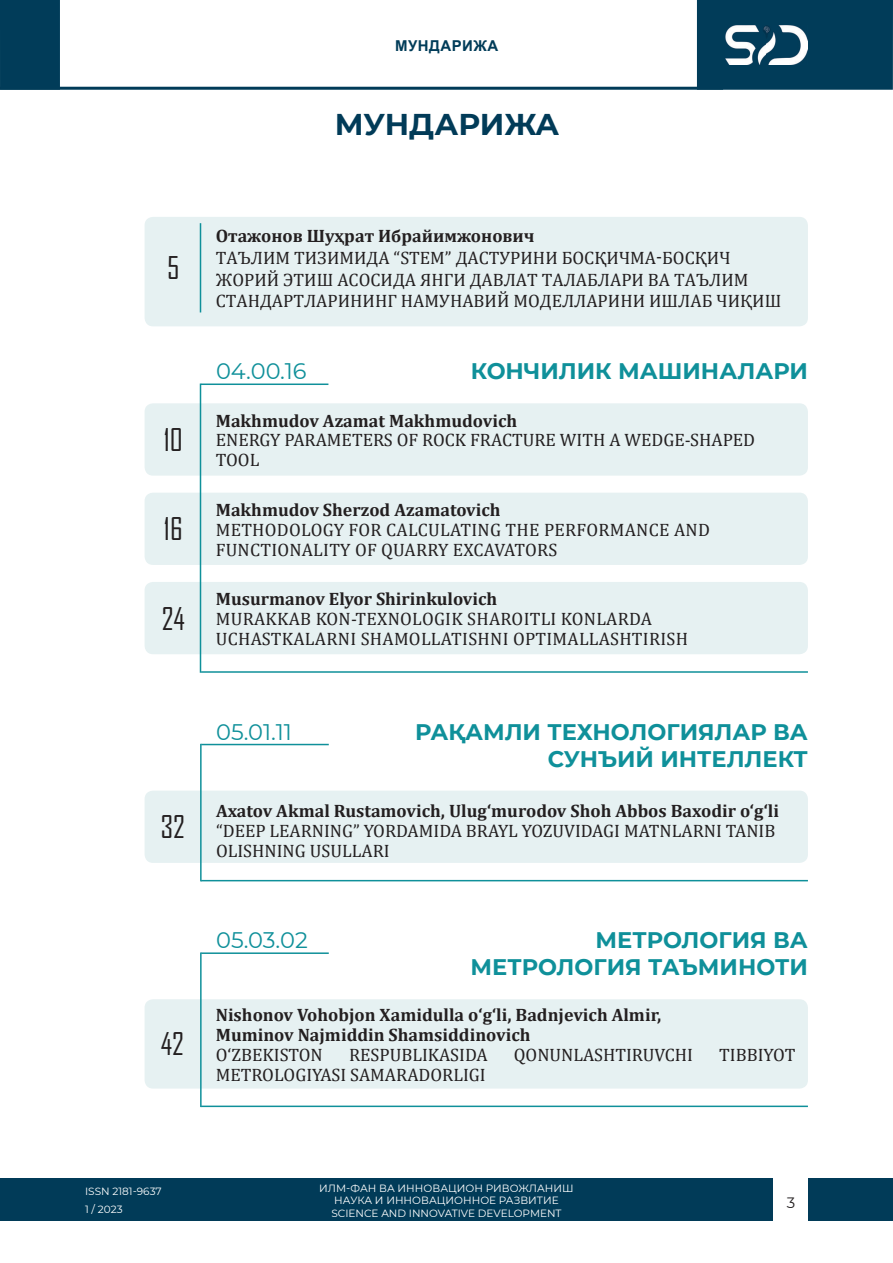
<style>
.page{position:relative;width:893px;height:1263px;background:#fff}
.page>*{position:absolute;margin:0;border:0;box-sizing:border-box;transform-origin:0 0}
.t1{font:30px "Agency FB";color:#231f20}
.t2{font:700 30px "Montserrat";letter-spacing:-.005em;color:#013b58}
.t3{font:700 22.5px/27px "Montserrat";color:#0f909a;text-align:right}
.t4{font:22.5px "Montserrat";color:#0f909a}
.t5{font:18px/19.8px "Cambria";color:#231f20}
.t6{font:700 18px/19.8px "Cambria";color:#231f20}
.t7{font:700 15px "Arial";letter-spacing:.035em;color:#013c59}
.t8{font:15px "Montserrat";color:#231f20}
.t9{font:10.5px/12.6px "Montserrat";color:#fff}
</style>
<div class="page">
<div style="left:0;top:1178px;width:893px;height:42px;background:#013b58"></div>
<div style="left:774px;top:1175px;width:34px;height:48px;background:#fff"></div>
<div style="left:145px;top:217px;width:663px;height:109px;background:#e6f1f2;border-radius:9px"></div>
<hr style="left:0;top:87px;width:723px;height:3px;background:#013b58">
<div style="left:145px;top:403px;width:663px;height:73px;background:#e6f1f2;border-radius:9px"></div>
<div style="left:145px;top:493px;width:663px;height:72px;background:#e6f1f2;border-radius:9px"></div>
<div style="left:145px;top:582px;width:663px;height:72px;background:#e6f1f2;border-radius:9px"></div>
<div style="left:145px;top:791px;width:663px;height:72px;background:#e6f1f2;border-radius:9px"></div>
<div style="left:145px;top:999px;width:663px;height:89px;background:#e6f1f2;border-radius:9px"></div>
<div style="left:697px;top:0;width:196px;height:90px;background:#013c59"></div>
<div style="left:0;top:0;width:60px;height:90px;background:#013c59"></div>
<hr style="left:201px;top:383px;width:127px;height:2px;background:#0f909a">
<hr style="left:201px;top:744px;width:128px;height:1px;background:#0f909a">
<hr style="left:201px;top:952px;width:128px;height:2px;background:#0f909a">
<hr style="left:200px;top:383px;width:1px;height:290px;background:#0f909a">
<hr style="left:200px;top:744px;width:2px;height:137px;background:#0f909a">
<hr style="left:200px;top:952px;width:2px;height:155px;background:#0f909a">
<hr style="left:200px;top:223px;width:1px;height:89px;background:#0f909a">
<hr style="left:201px;top:671px;width:607px;height:2px;background:#0f909a">
<hr style="left:201px;top:880px;width:607px;height:1px;background:#0f909a">
<hr style="left:201px;top:1105px;width:607px;height:2px;background:#0f909a">
<img style="left:725px;top:26px;width:83px;height:38px">
<p class="t7" style="left:395px;top:35px;width:105px">МУНДАРИЖA</p>
<h1 class="t2" style="left:335px;top:103px;width:225px">МУНДАРИЖA</h1>
<h1 class="t1" style="left:167px;top:250px;width:14px">5</h1>
<h1 class="t1" style="left:164px;top:421px;width:21px">10</h1>
<h1 class="t1" style="left:164px;top:511px;width:20px">16</h1>
<h1 class="t1" style="left:162px;top:600px;width:25px">24</h1>
<h1 class="t1" style="left:161px;top:809px;width:26px">32</h1>
<h1 class="t1" style="left:161px;top:1026px;width:25px">42</h1>
<p class="t6" style="left:216px;top:226px;width:320px">Отажонов Шуҳрат Ибрайимжонович</p>
<p class="t5" style="left:216px;top:247px;width:567px;line-height:21.6px">ТАЪЛИМ ТИЗИМИДА “STEM” ДАСТУРИНИ БОСҚИЧМА-БОСҚИЧ<br>ЖОРИЙ ЭТИШ АСОСИДА ЯНГИ ДАВЛАТ ТАЛАБЛАРИ ВА ТАЪЛИМ<br>СТАНДАРТЛАРИНИНГ НАМУНАВИЙ МОДЕЛЛАРИНИ ИШЛАБ ЧИҚИШ</p>
<p class="t4" style="left:216px;top:356px;width:92px">04.00.16</p>
<p class="t3" style="left:471px;top:357px;width:339px">КОНЧИЛИК МАШИНАЛАРИ</p>
<p class="t6" style="left:216px;top:410px;width:303px">Makhmudov Azamat Makhmudovich</p>
<p class="t5" style="left:216px;top:430px;width:541px">ENERGY PARAMETERS OF ROCK FRACTURE WITH A WEDGE-SHAPED<br>TOOL</p>
<p class="t6" style="left:216px;top:499px;width:286px">Makhmudov Sherzod Azamatovich</p>
<p class="t5" style="left:216px;top:520px;width:496px">METHODOLOGY FOR CALCULATING THE PERFORMANCE AND<br>FUNCTIONALITY OF QUARRY EXCAVATORS</p>
<p class="t6" style="left:216px;top:589px;width:283px">Musurmanov Elyor Shirinkulovich</p>
<p class="t5" style="left:216px;top:609px;width:474px">MURAKKAB KON-TEXNOLOGIK SHAROITLI KONLARDA<br>UCHASTKALARNI SHAMOLLATISHNI OPTIMALLASHTIRISH</p>
<p class="t4" style="left:216px;top:716px;width:77px">05.01.11</p>
<p class="t3" style="left:415px;top:717px;width:394px">РАҚАМЛИ ТЕХНОЛОГИЯЛАР ВА<br>СУНЪИЙ ИНТЕЛЛЕКТ</p>
<p class="t6" style="left:216px;top:800px;width:565px">Axatov Akmal Rustamovich, Ulug‘murodov Shoh Abbos Baxodir o‘g‘li</p>
<p class="t5" style="left:216px;top:821px;width:561px">“DEEP LEARNING” YORDAMIDA BRAYL YOZUVIDAGI MATNLARNI TANIB<br>OLISHNING USULLARI</p>
<p class="t4" style="left:216px;top:925px;width:93px">05.03.02</p>
<p class="t3" style="left:471px;top:926px;width:339px">МЕТРОЛОГИЯ ВА<br>МЕТРОЛОГИЯ ТАЪМИНОТИ</p>
<p class="t6" style="left:216px;top:1004px;width:447px">Nishonov Vohobjon Xamidulla oʻgʻli, Badnjevich Almir,<br>Muminov Najmiddin Shamsiddinovich</p>
<p class="t5" style="left:216px;top:1045px;width:109px">OʻZBEKISTON</p>
<p class="t5" style="left:349px;top:1045px;width:140px">RESPUBLIKASIDA</p>
<p class="t5" style="left:514px;top:1045px;width:181px">QONUNLASHTIRUVCHI</p>
<p class="t5" style="left:719px;top:1045px;width:78px">TIBBIYOT</p>
<p class="t5" style="left:216px;top:1064px;width:271px">METROLOGIYASI SAMARADORLIGI</p>
<p class="t9" style="left:85px;top:1182px;width:78px;line-height:17.9px">ISSN 2181-9637<br>1 / 2023</p>
<p class="t9" style="left:319px;top:1181px;width:256px;text-align:center">ИЛМ-ФАН ВА ИННОВАЦИОН РИВОЖЛАНИШ<br>НАУКА И ИННОВАЦИОННОЕ РАЗВИТИЕ<br>SCIENCE AND INNOVATIVE DEVELOPMENT</p>
<p class="t8" style="left:787px;top:1192px;width:10px">3</p>
</div>
